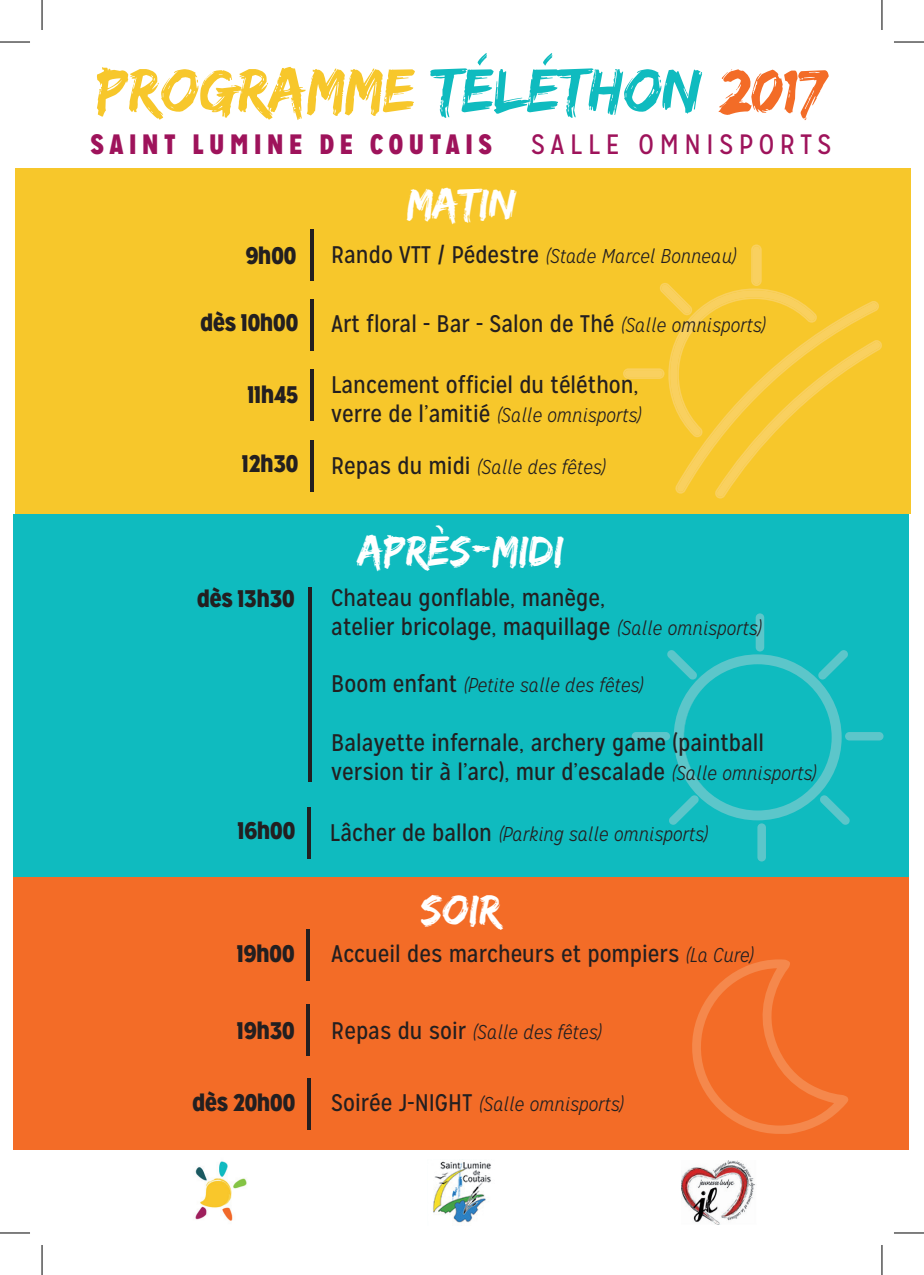
<style>
.page{position:relative;width:924px;height:1275px;background:#fff}
.page>*{position:absolute;margin:0;border:0;box-sizing:border-box;transform-origin:0 0}
.t1{font:64px "Edo SZ";color:#f7c72b}
.t2{font:44px "Edo SZ";color:#fff}
.t3{font:900 28px "Mission Gothic";letter-spacing:.2em;color:#9e135b}
.t4{font:28px "Mission Gothic";letter-spacing:.2em;color:#9e135b}
.t5{font:24px/28.8px "Mission Gothic";color:#231f20}
.t6{font:900 24px "Mission Gothic";color:#231f20}
.t7{font:italic 300 20px "Mission Gothic";color:#231f20}
.s1{color:#0fbbbf}
.s2{color:#f36c27}
.s3{font-weight:400;font-style:normal;font-size:24px}
.s4{font-weight:300;font-style:italic;font-size:20px}
</style>
<div class="page">
<div style="left:15px;top:168px;width:894px;height:346px;background:#f7c72b"></div>
<div style="left:14px;top:514px;width:894px;height:363px;background:#0fbbbf"></div>
<div style="left:14px;top:877px;width:894px;height:272px;background:#f36c27"></div>
<svg style="left:623px;top:244px;width:258px;height:254px"></svg>
<svg style="left:631px;top:613px;width:252px;height:248px"></svg>
<svg style="left:692px;top:959px;width:156px;height:175px"></svg>
<img style="left:195px;top:1161px;width:52px;height:60px">
<img style="left:433px;top:1159px;width:58px;height:64px">
<img style="left:681px;top:1161px;width:74px;height:63px">
<hr style="left:310px;top:299px;width:4px;height:52px;background:#231f20">
<hr style="left:307px;top:807px;width:3px;height:52px;background:#231f20">
<hr style="left:306px;top:928px;width:4px;height:52px;background:#231f20">
<hr style="left:306px;top:1004px;width:4px;height:51px;background:#231f20">
<hr style="left:307px;top:1078px;width:3px;height:52px;background:#231f20">
<hr style="left:310px;top:229px;width:4px;height:52px;background:#231f20">
<hr style="left:308px;top:586px;width:4px;height:195px;background:#231f20">
<hr style="left:310px;top:369px;width:4px;height:52px;background:#231f20">
<hr style="left:310px;top:440px;width:4px;height:52px;background:#231f20">
<hr style="left:0;top:42px;width:30px;height:1px;background:#000">
<hr style="left:893px;top:42px;width:30px;height:1px;background:#000">
<hr style="left:0;top:1232px;width:30px;height:1px;background:#000">
<hr style="left:893px;top:1232px;width:30px;height:1px;background:#000">
<hr style="left:42px;top:0;width:1px;height:30px;background:#000">
<hr style="left:42px;top:1245px;width:1px;height:30px;background:#000">
<hr style="left:881px;top:0;width:1px;height:30px;background:#000">
<hr style="left:881px;top:1245px;width:1px;height:30px;background:#000">
<h1 class="t1" style="left:97px;top:53px;width:731px">PROGRAMME <span class="s1">TÉLÉTHON</span> <span class="s2">2017</span></h1>
<p class="t3" style="left:90px;top:126px;width:403px">SAINT LUMINE DE COUTAIS</p>
<p class="t4" style="left:531px;top:127px;width:302px">SALLE OMNISPORTS</p>
<h2 class="t2" style="left:407px;top:178px;width:111px">MATIN</h2>
<p class="t6" style="left:245px;top:240px;width:52px">9h00</p>
<p class="t7" style="left:331px;top:245px;width:406px"><span class="s3">Rando VTT / Pédestre</span> (Stade Marcel Bonneau)</p>
<p class="t6" style="left:200px;top:307px;width:99px">dès 10h00</p>
<p class="t5" style="left:331px;top:310px;width:436px">Art floral - Bar - Salon de Thé <span class="s4">(Salle omnisports)</span></p>
<p class="t6" style="left:247px;top:379px;width:52px">11h45</p>
<p class="t6" style="left:242px;top:448px;width:58px">12h30</p>
<p class="t5" style="left:331px;top:370px;width:309px">Lancement officiel du téléthon,</p>
<p class="t7" style="left:331px;top:403px;width:312px"><span class="s3">verre de l’amitié</span> (Salle omnisports)</p>
<p class="t7" style="left:331px;top:455px;width:276px"><span class="s3">Repas du midi</span> (Salle des fêtes)</p>
<h2 class="t2" style="left:358px;top:525px;width:207px">APRÈS-MIDI</h2>
<p class="t6" style="left:197px;top:583px;width:99px">dès 13h30</p>
<p class="t5" style="left:331px;top:583px;width:431px">Chateau gonflable, manège,<br>atelier bricolage, maquillage <span class="s4">(Salle omnisports)</span></p>
<p class="t7" style="left:331px;top:673px;width:313px"><span class="s3">Boom enfant</span> (Petite salle des fêtes)</p>
<p class="t5" style="left:331px;top:728px;width:486px">Balayette infernale, archery game (paintball version tir à l’arc), mur d’escalade <span class="s4">(Salle omnisports)</span></p>
<p class="t6" style="left:237px;top:815px;width:59px">16h00</p>
<p class="t7" style="left:330px;top:822px;width:379px"><span class="s3">Lâcher de ballon</span> (Parking salle omnisports)</p>
<h2 class="t2" style="left:420px;top:884px;width:82px">SOIR</h2>
<p class="t6" style="left:237px;top:938px;width:59px">19h00</p>
<p class="t5" style="left:331px;top:940px;width:424px">Accueil des marcheurs et pompiers <span class="s4">(La Cure)</span></p>
<p class="t6" style="left:237px;top:1014px;width:59px">19h30</p>
<p class="t7" style="left:331px;top:1020px;width:272px"><span class="s3">Repas du soir</span> (Salle des fêtes)</p>
<p class="t6" style="left:192px;top:1086px;width:104px">dès 20h00</p>
<p class="t7" style="left:331px;top:1092px;width:294px"><span class="s3">Soirée J-NIGHT</span> (Salle omnisports)</p>
</div>
